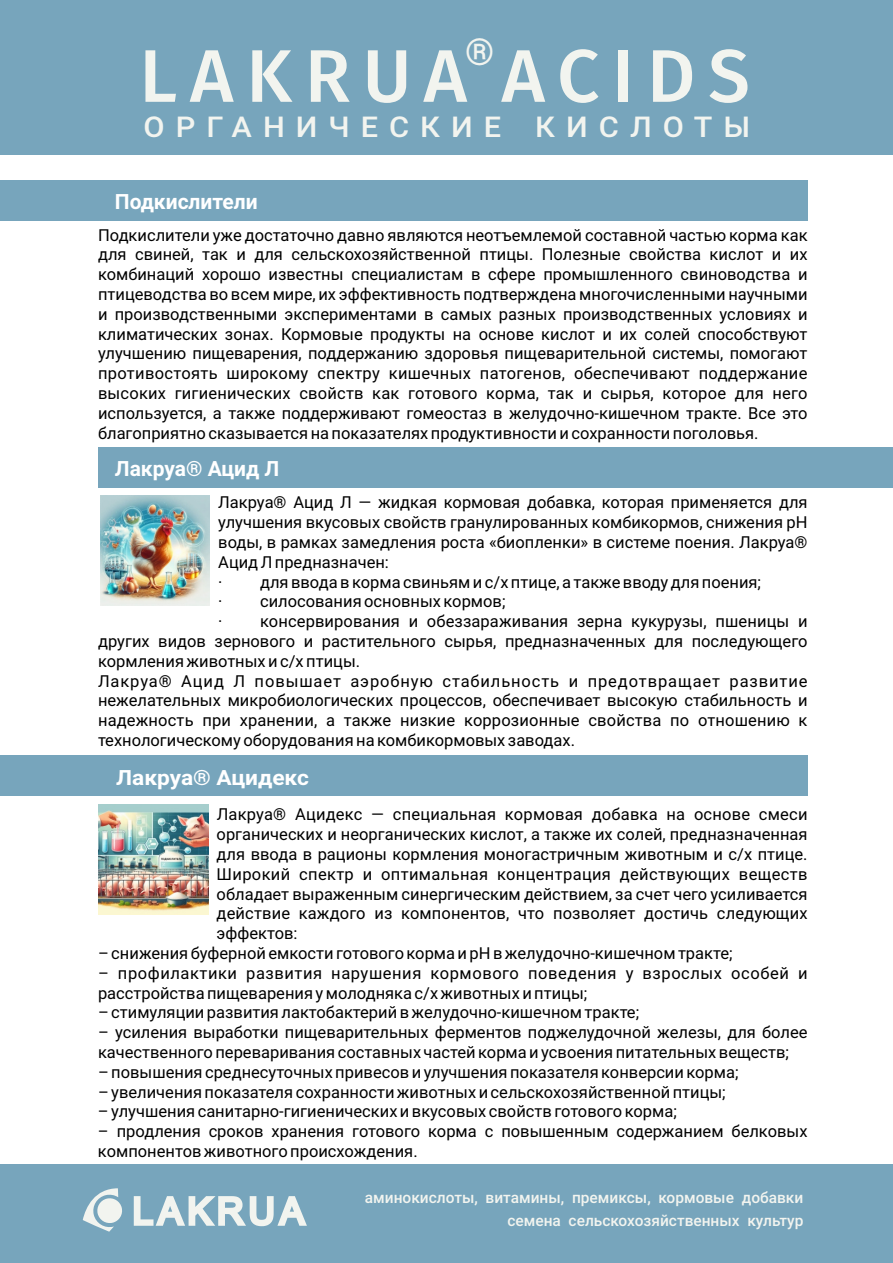
<style>
.page{position:relative;width:893px;height:1263px;background:#fff}
.page>*{position:absolute;margin:0;border:0;box-sizing:border-box;transform-origin:0 0}
.t1{font:500 74.55px "Fira Sans";letter-spacing:.17em;color:#f2f4ef}
.t2{font:700 37.2px "Roboto";color:#f2f4ef}
.t3{font:500 28.65px "Roboto";letter-spacing:.36em;color:#f2f4ef;scale:1.07 1}
.t4{font:700 21px "Roboto";color:#fff}
.t5{font:700 21px "Roboto";color:#fff;scale:1.08 1}
.t6{font:16.5px/19.8px "Roboto";color:#000;text-align:justify}
.t7{font:16.5px/19.8px "Roboto";letter-spacing:.035em;color:#000}
.t8{font:16.5px "Roboto";letter-spacing:.055em;color:#000}
.t9{font:500 15.45px/23.2px "Roboto";color:#f2f4ef;text-align:right}
</style>
<div class="page">
<div style="left:0;top:1164px;width:893px;height:99px;background:#77a5bc"></div>
<div style="left:0;top:0;width:893px;height:154px;background:#77a5bc"></div>
<svg style="left:134px;top:1196px;width:173px;height:30px"></svg>
<svg style="left:83px;top:1188px;width:39px;height:44px"></svg>
<div style="left:0;top:180px;width:808px;height:41px;background:#77a5bc"></div>
<div style="left:98px;top:447px;width:795px;height:40px;background:#77a5bc"></div>
<div style="left:0;top:755px;width:808px;height:41px;background:#77a5bc"></div>
<img style="left:100px;top:496px;width:110px;height:109px">
<img style="left:99px;top:805px;width:109px;height:109px">
<h2 class="t2" style="left:465px;top:37px;width:31px">®</h2>
<h1 class="t1" style="left:139px;top:32px;width:612px">LAKRUA ACIDS</h1>
<h3 class="t3" style="left:143px;top:115px;width:569px">ОРГАНИЧЕСКИЕ КИСЛОТЫ</h3>
<p class="t4" style="left:115px;top:194px;width:144px">Подкислители</p>
<p class="t6" style="left:98px;top:227px;width:711px">Подкислители уже достаточно давно являются неотъемлемой составной частью корма как для свиней, так и для сельскохозяйственной птицы. Полезные свойства кислот и их комбинаций хорошо известны специалистам в сфере промышленного свиноводства и птицеводства во всем мире, их эффективность подтверждена многочисленными научными и производственными экспериментами в самых разных производственных условиях и климатических зонах. Кормовые продукты на основе кислот и их солей способствуют улучшению пищеварения, поддержанию здоровья пищеварительной системы, помогают противостоять широкому спектру кишечных патогенов, обеспечивают поддержание высоких гигиенических свойств как готового корма, так и сырья, которое для него используется, а также поддерживают гомеостаз в желудочно-кишечном тракте. Все это благоприятно сказывается на показателях продуктивности и сохранности поголовья.</p>
<p class="t4" style="left:115px;top:460px;width:166px">Лакруа® Ацид Л</p>
<p class="t6" style="left:218px;top:494px;width:591px">Лакруа® Ацид Л — жидкая кормовая добавка, которая применяется для</p>
<p class="t6" style="left:218px;top:514px;width:591px">улучшения вкусовых свойств гранулированных комбикормов, снижения рН</p>
<p class="t6" style="left:218px;top:534px;width:591px">воды, в рамках замедления роста «биопленки» в системе поения. Лакруа®</p>
<p class="t6" style="left:218px;top:554px;width:172px">Ацид Л предназначен:</p>
<p class="t6" style="left:218px;top:573px;width:544px">· для ввода в корма свиньям и с/х птице, а также вводу для поения;</p>
<p class="t6" style="left:218px;top:593px;width:289px">· силосования основных кормов;</p>
<p class="t6" style="left:218px;top:613px;width:591px">· консервирования и обеззараживания зерна кукурузы, пшеницы и</p>
<p class="t6" style="left:98px;top:633px;width:711px">других видов зернового и растительного сырья, предназначенных для последующего</p>
<p class="t6" style="left:98px;top:653px;width:264px">кормления животных и с/х птицы.</p>
<p class="t8" style="left:98px;top:674px;width:711px">Лакруа® Ацид Л повышает аэробную стабильность и предотвращает развитие</p>
<p class="t6" style="left:98px;top:692px;width:711px">нежелательных микробиологических процессов, обеспечивает высокую стабильность и</p>
<p class="t6" style="left:98px;top:712px;width:711px">надежность при хранении, а также низкие коррозионные свойства по отношению к</p>
<p class="t6" style="left:98px;top:732px;width:478px">технологическому оборудования на комбикормовых заводах.</p>
<p class="t5" style="left:116px;top:769px;width:180px">Лакруа® Ацидекс</p>
<p class="t6" style="left:217px;top:806px;width:592px">Лакруа® Ацидекс — специальная кормовая добавка на основе смеси органических и неорганических кислот, а также их солей, предназначенная для ввода в рационы кормления моногастричным животным и с/х птице.<br>Широкий спектр и оптимальная концентрация действующих веществ обладает выраженным синергическим действием, за счет чего усиливается действие каждого из компонентов, что позволяет достичь следующих эффектов:</p>
<p class="t6" style="left:98px;top:945px;width:636px">– снижения буферной емкости готового корма и pH в желудочно-кишечном тракте;</p>
<p class="t7" style="left:98px;top:965px;width:711px">– профилактики развития нарушения кормового поведения у взрослых особей и расстройства пищеварения у молодняка с/х животных и птицы;</p>
<p class="t6" style="left:98px;top:1004px;width:543px">– стимуляции развития лактобактерий в желудочно-кишечном тракте;</p>
<p class="t6" style="left:98px;top:1024px;width:711px">– усиления выработки пищеварительных ферментов поджелудочной железы, для более качественного переваривания составных частей корма и усвоения питательных веществ;</p>
<p class="t6" style="left:98px;top:1064px;width:642px">– повышения среднесуточных привесов и улучшения показателя конверсии корма;</p>
<p class="t6" style="left:98px;top:1083px;width:629px">– увеличения показателя сохранности животных и сельскохозяйственной птицы;</p>
<p class="t6" style="left:98px;top:1103px;width:580px">– улучшения санитарно-гигиенических и вкусовых свойств готового корма;</p>
<p class="t6" style="left:98px;top:1123px;width:711px">– продления сроков хранения готового корма с повышенным содержанием белковых компонентов животного происхождения.</p>
<p class="t9" style="left:365px;top:1187px;width:440px">аминокислоты, витамины, премиксы, кормовые добавки семена сельскохозяйственных культур</p>
</div>
